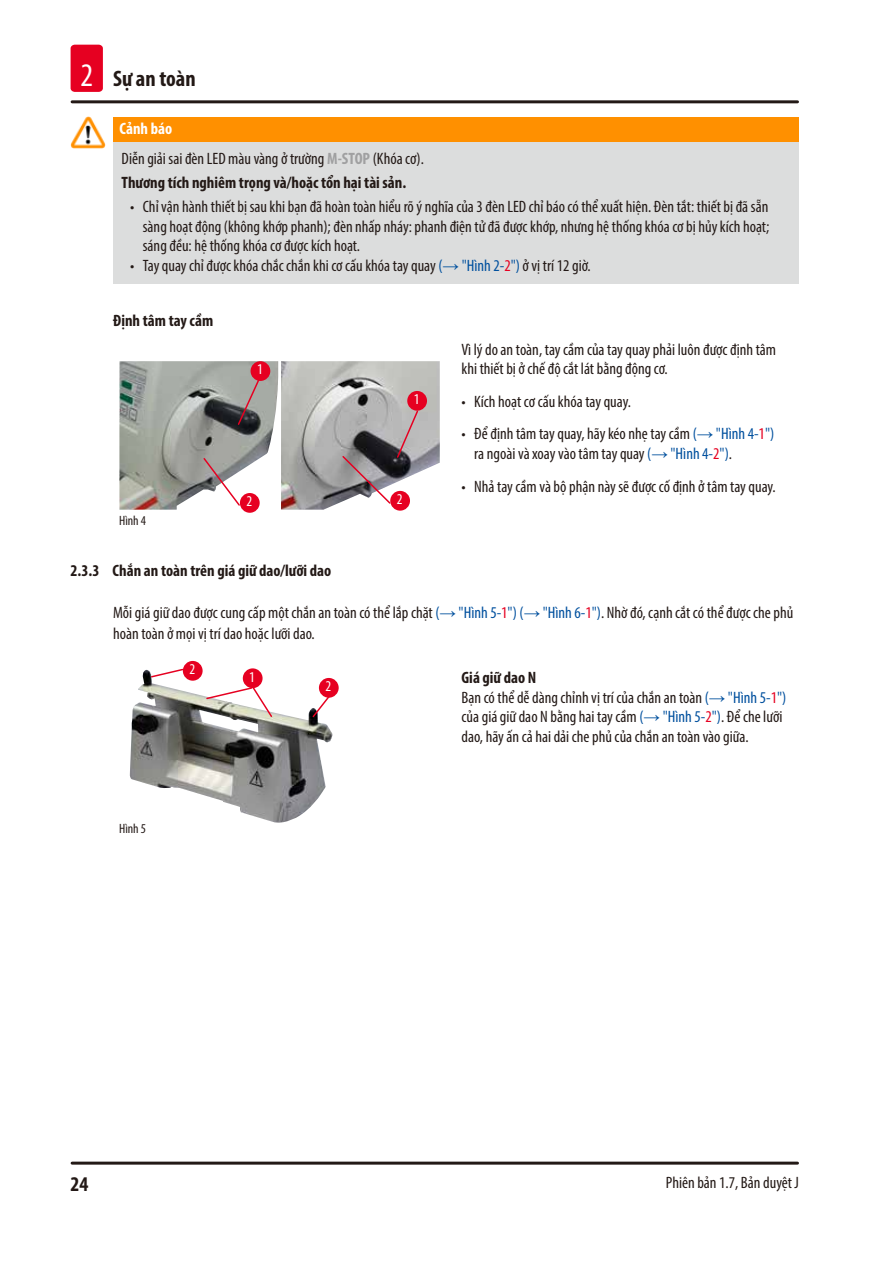
<style>
.page{position:relative;width:893px;height:1263px;background:#fff}
.page>*{position:absolute;margin:0;border:0;box-sizing:border-box;transform-origin:0 0}
.t1{font:700 condensed 22.5px "Myriad Pro";color:#231916}
.t2{font:700 condensed 21px "Myriad Pro";color:#231916}
.Table_text{font:condensed 16.5px/19.8px "Myriad Pro";color:#231916}
.Description_text{font:condensed 16.5px/20.9px "Myriad Pro";color:#231916}
.Consequenses_of_non{font:700 condensed 16.5px "Myriad Pro";color:#231916}
.Source_of_danger{font:condensed 16.5px "Myriad Pro";color:#231916}
.Subheading{font:700 condensed 16.5px "Myriad Pro";color:#231916}
.Table_heading{font:700 condensed 16.5px "Myriad Pro";color:#231916}
.Signalword__no_use_a{font:700 condensed 16.5px "Myriad Pro";color:#fff}
.t3{font:condensed 15px "Myriad Pro";color:#fff}
.t4{font:condensed 13.5px "Myriad Pro";color:#231916}
.s1{font-weight:400;font-size:33px;color:#fff}
.s2{font-weight:700;color:#a0a0a1}
.s3{color:#00509e}
.s4{font-family:"Arial";font-stretch:normal;color:#00509e}
.s5{color:#e60021}
</style>
<div class="page">
<hr style="left:72px;top:1161px;width:725px;height:3px;background:#231916">
<hr style="left:72px;top:100px;width:725px;height:3px;background:#231916">
<div style="left:71px;top:45px;width:32px;height:47px;background:#e60021;border-radius:4px"></div>
<div style="left:113px;top:117px;width:686px;height:26px;background:#ff9000"></div>
<div style="left:113px;top:143px;width:686px;height:141px;background:#dcdddd"></div>
<img style="left:71px;top:116px;width:34px;height:32px">
<img style="left:119px;top:361px;width:159px;height:149px">
<img style="left:281px;top:361px;width:159px;height:149px">
<svg style="left:237px;top:376px;width:24px;height:50px"></svg>
<svg style="left:341px;top:409px;width:78px;height:96px;background:#969093"></svg>
<svg style="left:202px;top:457px;width:39px;height:50px"></svg>
<div style="left:251px;top:361px;width:19px;height:20px;background:#e60021;border-radius:50%"></div>
<div style="left:407px;top:391px;width:20px;height:20px;background:#e60021;border-radius:50%"></div>
<div style="left:240px;top:493px;width:20px;height:20px;background:#e60021;border-radius:50%"></div>
<div style="left:390px;top:491px;width:20px;height:20px;background:#e60021;border-radius:50%"></div>
<img style="left:130px;top:670px;width:203px;height:153px">
<svg style="left:150px;top:668px;width:34px;height:10px"></svg>
<svg style="left:205px;top:685px;width:68px;height:33px"></svg>
<svg style="left:311px;top:694px;width:21px;height:25px"></svg>
<div style="left:243px;top:668px;width:20px;height:20px;background:#e60021;border-radius:50%"></div>
<div style="left:183px;top:661px;width:20px;height:20px;background:#e60021;border-radius:50%"></div>
<div style="left:319px;top:678px;width:20px;height:20px;background:#e60021;border-radius:50%"></div>
<h1 class="t1" style="left:80px;top:65px;width:117px"><span class="s1">2</span> Sự an toàn</h1>
<p class="Signalword__no_use_a" style="left:119px;top:118px;width:54px">Cảnh báo</p>
<p class="Source_of_danger" style="left:122px;top:148px;width:304px">Diễn giải sai đèn LED màu vàng ở trường <span class="s2">M-STOP</span> (Khóa cơ).</p>
<p class="Consequenses_of_non" style="left:122px;top:172px;width:286px">Thương tích nghiêm trọng và/hoặc tổn hại tài sản.</p>
<p class="Table_text" style="left:143px;top:196px;width:628px;text-align:justify;text-indent:-13px">• Chỉ vận hành thiết bị sau khi bạn đã hoàn toàn hiểu rõ ý nghĩa của 3 đèn LED chỉ báo có thể xuất hiện. Đèn tắt: thiết bị đã sẵn sàng hoạt động (không khớp phanh); đèn nhấp nháy: phanh điện tử đã được khớp, nhưng hệ thống khóa cơ bị hủy kích hoạt; sáng đều: hệ thống khóa cơ được kích hoạt.</p>
<p class="Table_text" style="left:130px;top:256px;width:462px">• Tay quay chỉ được khóa chắc chắn khi cơ cấu khóa tay quay <span class="s3">(</span><span class="s4">→</span> <span class="s3">"Hình 2‑</span><span class="s5">2</span><span class="s3">")</span> ở vị trí 12 giờ.</p>
<p class="Subheading" style="left:113px;top:310px;width:102px">Định tâm tay cầm</p>
<p class="t4" style="left:119px;top:512px;width:28px">Hình 4</p>
<p class="t3" style="left:257px;top:360px;width:7px">1</p>
<p class="t3" style="left:414px;top:390px;width:7px">1</p>
<p class="t3" style="left:246px;top:492px;width:7px">2</p>
<p class="t3" style="left:397px;top:490px;width:7px">2</p>
<p class="Table_text" style="left:461px;top:339px;width:316px">Vì lý do an toàn, tay cầm của tay quay phải luôn được định tâm khi thiết bị ở chế độ cắt lát bằng động cơ.</p>
<p class="Table_text" style="left:461px;top:391px;width:171px">• Kích hoạt cơ cấu khóa tay quay.</p>
<p class="Table_text" style="left:474px;top:424px;width:301px;text-indent:-13px">• Để định tâm tay quay, hãy kéo nhẹ tay cầm <span class="s3">(</span><span class="s4">→</span> <span class="s3">"Hình 4‑</span><span class="s5">1</span><span class="s3">") </span>ra ngoài và xoay vào tâm tay quay <span class="s3">(</span><span class="s4">→</span> <span class="s3">"Hình 4‑</span><span class="s5">2</span><span class="s3">")</span>.</p>
<p class="Table_text" style="left:461px;top:476px;width:316px">• Nhả tay cầm và bộ phận này sẽ được cố định ở tâm tay quay.</p>
<p class="Consequenses_of_non" style="left:71px;top:560px;width:262px">2.3.3 Chắn an toàn trên giá giữ dao/lưỡi dao</p>
<p class="Description_text" style="left:113px;top:602px;width:682px">Mỗi giá giữ dao được cung cấp một chắn an toàn có thể lắp chặt <span class="s3">(</span><span class="s4">→</span> <span class="s3">"Hình 5‑</span><span class="s5">1</span><span class="s3">") (</span><span class="s4">→</span> <span class="s3">"Hình 6‑</span><span class="s5">1</span><span class="s3">")</span>. Nhờ đó, cạnh cắt có thể được che phủ hoàn toàn ở mọi vị trí dao hoặc lưỡi dao.</p>
<p class="t3" style="left:189px;top:660px;width:7px">2</p>
<p class="t3" style="left:249px;top:667px;width:7px">1</p>
<p class="t4" style="left:119px;top:820px;width:28px">Hình 5</p>
<p class="t3" style="left:325px;top:677px;width:7px">2</p>
<p class="Table_heading" style="left:461px;top:667px;width:76px">Giá giữ dao N</p>
<p class="Table_text" style="left:461px;top:687px;width:326px">Bạn có thể dễ dàng chỉnh vị trí của chắn an toàn <span class="s3">(</span><span class="s4">→</span> <span class="s3">"Hình 5‑</span><span class="s5">1</span><span class="s3">") </span>của giá giữ dao N bằng hai tay cầm <span class="s3">(</span><span class="s4">→</span> <span class="s3">"Hình 5‑</span><span class="s5">2</span><span class="s3">")</span>. Để che lưỡi dao, hãy ấn cả hai dải che phủ của chắn an toàn vào giữa.</p>
<p class="t2" style="left:71px;top:1171px;width:19px">24</p>
<p class="Table_text" style="left:666px;top:1172px;width:135px">Phiên bản 1.7, Bản duyệt J</p>
</div>
